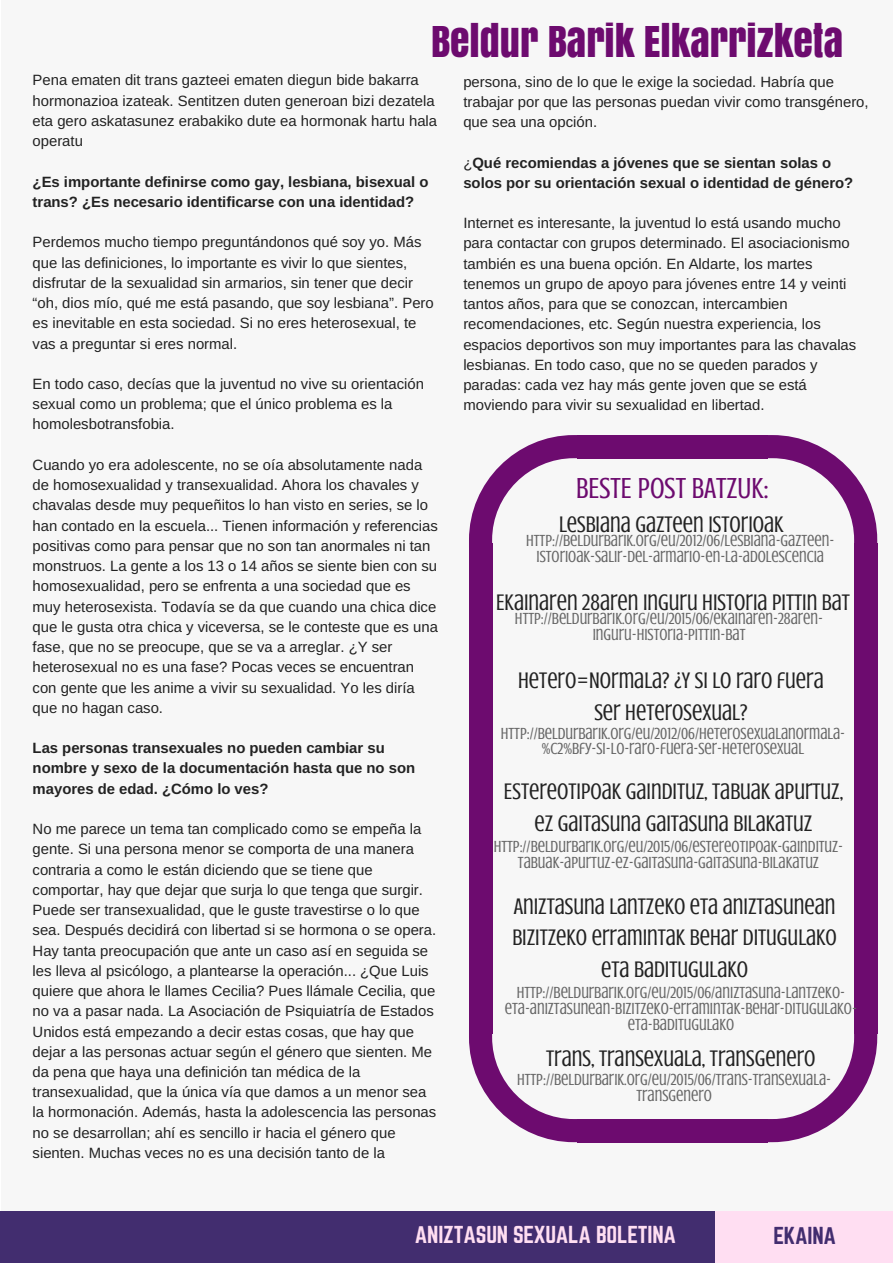
<style>
.page{position:relative;width:893px;height:1263px;background:#fff}
.page>*{position:absolute;margin:0;border:0;box-sizing:border-box;transform-origin:0 0}
.t1{font:39.6px "Anton";color:#6d0b6f}
.t2{font:29.7px "Crushed";color:#6d0b6f}
.t3{font:23.1px/31.5px "Crushed";color:#222;text-align:center}
.t4{font:21.45px "Norwester";letter-spacing:-.01em;color:#ffdef2}
.t5{font:21.45px "Norwester";letter-spacing:-.01em;color:#422d6f}
.t6{font:16.5px/15.8px "Crushed";color:#666;text-align:center}
.t7{font:14.85px/20.2px "Arimo";color:#222}
.t8{font:700 14.85px/20.2px "Arimo";color:#222}
.s1{font-weight:400}
</style>
<div class="page">
<div style="left:1px;top:0;width:891px;height:1262px;background:#f7f7f7"></div>
<svg style="left:469px;top:435px;width:112px;height:113px"></svg>
<svg style="left:764px;top:435px;width:113px;height:108px"></svg>
<div style="left:577px;top:435px;width:190px;height:23px;background:#6d0b6f"></div>
<div style="left:469px;top:543px;width:23px;height:491px;background:#6d0b6f"></div>
<div style="left:577px;top:1119px;width:190px;height:23px;background:#6d0b6f"></div>
<svg style="left:469px;top:1029px;width:108px;height:113px"></svg>
<div style="left:854px;top:543px;width:23px;height:491px;background:#6d0b6f"></div>
<svg style="left:767px;top:1034px;width:110px;height:108px"></svg>
<div style="left:0;top:1211px;width:717px;height:51px;background:#422d6f"></div>
<div style="left:715px;top:1211px;width:177px;height:51px;background:#ffdef2"></div>
<h1 class="t1" style="left:431px;top:11px;width:414px">BELDUR BARIK ELKARRIZKETA</h1>
<p class="t7" style="left:33px;top:70px;width:406px">Pena ematen dit trans gazteei ematen diegun bide bakarra hormonazioa izateak. Sentitzen duten generoan bizi dezatela eta gero askatasunez erabakiko dute ea hormonak hartu hala operatu</p>
<p class="t8" style="left:33px;top:171px;width:397px">¿Es importante definirse como gay, lesbiana, bisexual o trans? ¿Es necesario identificarse con una identidad?</p>
<p class="t7" style="left:33px;top:232px;width:402px">Perdemos mucho tiempo preguntándonos qué soy yo. Más que las definiciones, lo importante es vivir lo que sientes, disfrutar de la sexualidad sin armarios, sin tener que decir “oh, dios mío, qué me está pasando, que soy lesbiana”. Pero es inevitable en esta sociedad. Si no eres heterosexual, te vas a preguntar si eres normal.</p>
<p class="t7" style="left:33px;top:374px;width:393px">En todo caso, decías que la juventud no vive su orientación sexual como un problema; que el único problema es la homolesbotransfobia.</p>
<p class="t7" style="left:33px;top:455px;width:407px">Cuando yo era adolescente, no se oía absolutamente nada de homosexualidad y transexualidad. Ahora los chavales y chavalas desde muy pequeñitos lo han visto en series, se lo han contado en la escuela... Tienen información y referencias positivas como para pensar que no son tan anormales ni tan monstruos. La gente a los 13 o 14 años se siente bien con su homosexualidad, pero se enfrenta a una sociedad que es muy heterosexista. Todavía se da que cuando una chica dice que le gusta otra chica y viceversa, se le conteste que es una fase, que no se preocupe, que se va a arreglar. ¿Y ser heterosexual no es una fase? Pocas veces se encuentran con gente que les anime a vivir su sexualidad. Yo les diría que no hagan caso.</p>
<p class="t8" style="left:33px;top:738px;width:384px">Las personas transexuales no pueden cambiar su nombre y sexo de la documentación hasta que no son mayores de edad. ¿Cómo lo ves?</p>
<p class="t7" style="left:33px;top:819px;width:405px">No me parece un tema tan complicado como se empeña la gente. Si una persona menor se comporta de una manera contraria a como le están diciendo que se tiene que comportar, hay que dejar que surja lo que tenga que surgir.<br>Puede ser transexualidad, que le guste travestirse o lo que sea. Después decidirá con libertad si se hormona o se opera.<br>Hay tanta preocupación que ante un caso así en seguida se les lleva al psicólogo, a plantearse la operación... ¿Que Luis quiere que ahora le llames Cecilia? Pues llámale Cecilia, que no va a pasar nada. La Asociación de Psiquiatría de Estados Unidos está empezando a decir estas cosas, que hay que dejar a las personas actuar según el género que sienten. Me da pena que haya una definición tan médica de la transexualidad, que la única vía que damos a un menor sea la hormonación. Además, hasta la adolescencia las personas no se desarrollan; ahí es sencillo ir hacia el género que sienten. Muchas veces no es una decisión tanto de la</p>
<p class="t7" style="left:463px;top:71px;width:407px">persona, sino de lo que le exige la sociedad. Habría que trabajar por que las personas puedan vivir como transgénero, que sea una opción.</p>
<p class="t8" style="left:463px;top:152px;width:391px"><span class="s1">¿</span>Qué recomiendas a jóvenes que se sientan solas o solos por su orientación sexual o identidad de género?</p>
<p class="t7" style="left:463px;top:213px;width:394px">Internet es interesante, la juventud lo está usando mucho para contactar con grupos determinado. El asociacionismo también es una buena opción. En Aldarte, los martes tenemos un grupo de apoyo para jóvenes entre 14 y veinti tantos años, para que se conozcan, intercambien recomendaciones, etc. Según nuestra experiencia, los espacios deportivos son muy importantes para las chavalas lesbianas. En todo caso, que no se queden parados y paradas: cada vez hay más gente joven que se está moviendo para vivir su sexualidad en libertad.</p>
<h2 class="t2" style="left:576px;top:472px;width:194px">BESTE POST BATZUK:</h2>
<p class="t6" style="left:526px;top:533px;width:310px">HTTP://BELDURBARIK.ORG/EU/2012/06/LESBIANA-GAZTEEN-<br>ISTORIOAK-SALIR-DEL-ARMARIO-EN-LA-ADOLESCENCIA</p>
<h3 class="t3" style="left:559px;top:508px;width:226px">LESBIANA GAZTEEN ISTORIOAK</h3>
<h3 class="t3" style="left:496px;top:587px;width:355px">EKAINAREN 28AREN INGURU HISTORIA PITTIN BAT</h3>
<p class="t6" style="left:515px;top:611px;width:309px">HTTP://BELDURBARIK.ORG/EU/2015/06/EKAINAREN-28AREN-<br>INGURU-HISTORIA-PITTIN-BAT</p>
<h3 class="t3" style="left:518px;top:665px;width:307px">HETERO=NORMALA? ¿Y SI LO RARO FUERA<br>SER HETEROSEXUAL?</h3>
<p class="t6" style="left:501px;top:725px;width:346px">HTTP://BELDURBARIK.ORG/EU/2012/06/HETEROSEXUALANORMALA-%C2%BFY-SI-LO-RARO-FUERA-SER-HETEROSEXUAL</p>
<h3 class="t3" style="left:504px;top:776px;width:341px">ESTEREOTIPOAK GAINDITUZ, TABUAK APURTUZ,<br>EZ GAITASUNA GAITASUNA BILAKATUZ</h3>
<p class="t6" style="left:493px;top:839px;width:351px">HTTP://BELDURBARIK.ORG/EU/2015/06/ESTEREOTIPOAK-GAINDITUZ-<br>TABUAK-APURTUZ-EZ-GAITASUNA-GAITASUNA-BILAKATUZ</p>
<h3 class="t3" style="left:512px;top:891px;width:326px">ANIZTASUNA LANTZEKO ETA ANIZTASUNEAN<br>BIZITZEKO ERRAMINTAK BEHAR DITUGULAKO<br>ETA BADITUGULAKO</h3>
<p class="t6" style="left:504px;top:985px;width:354px">HTTP://BELDURBARIK.ORG/EU/2015/06/ANIZTASUNA-LANTZEKO-<br>ETA-ANIZTASUNEAN-BIZITZEKO-ERRAMINTAK-BEHAR-DITUGULAKO-<br>ETA-BADITUGULAKO</p>
<h3 class="t3" style="left:546px;top:1042px;width:271px">TRANS, TRANSEXUALA, TRANSGENERO</h3>
<p class="t6" style="left:517px;top:1071px;width:315px">HTTP://BELDURBARIK.ORG/EU/2015/06/TRANS-TRANSEXUALA-<br>TRANSGENERO</p>
<h3 class="t4" style="left:415px;top:1224px;width:262px">ANIZTASUN SEXUALA BOLETINA</h3>
<h3 class="t5" style="left:773px;top:1225px;width:64px">EKAINA</h3>
</div>
